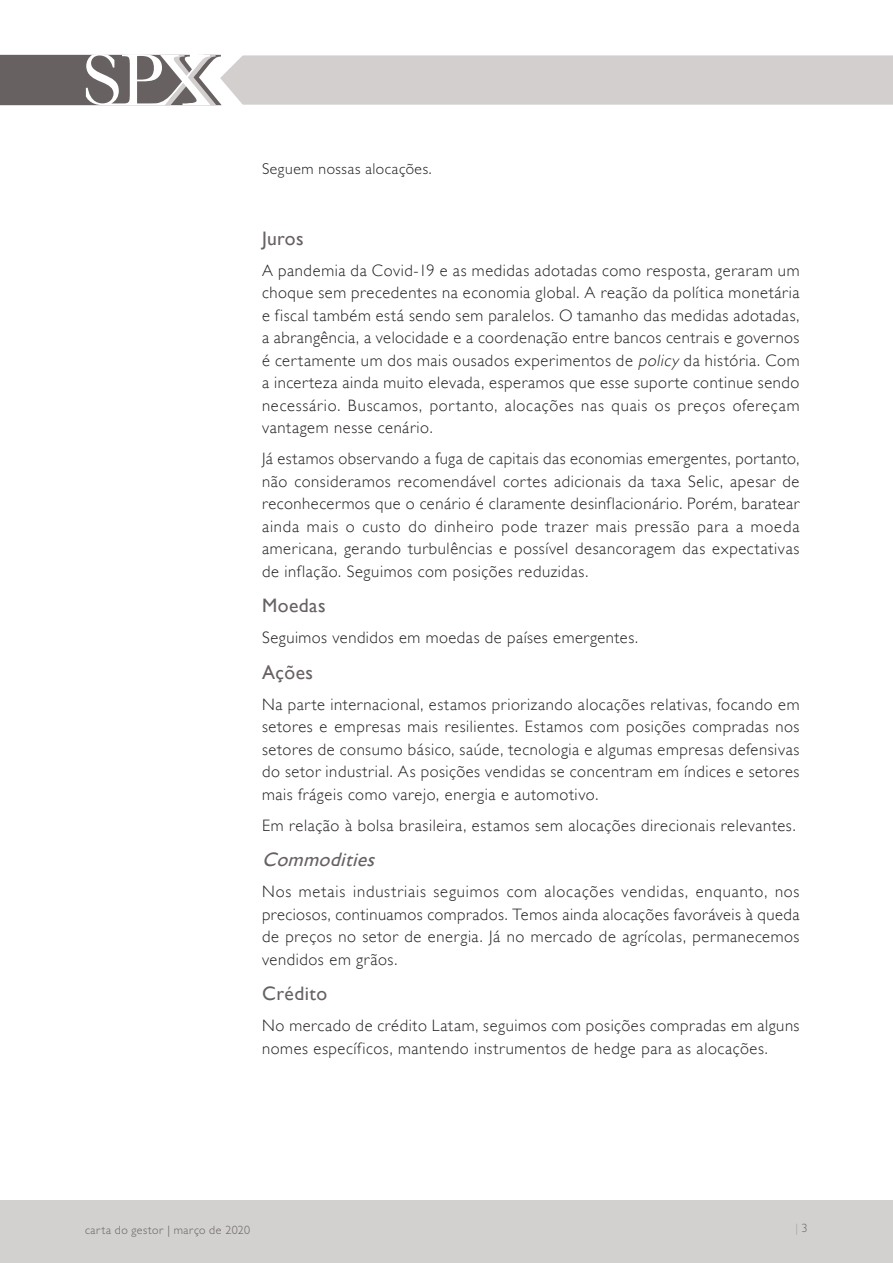
<style>
.page{position:relative;width:893px;height:1263px;background:#fff}
.page>*{position:absolute;margin:0;border:0;box-sizing:border-box;transform-origin:0 0}
.texto{font:19.5px "Gill Sans";letter-spacing:.025em;color:#676162}
.texto-2{font:italic 19.5px "Gill Sans";color:#676162}
.texto-3{font:300 16.5px/22.5px "Gill Sans";letter-spacing:.035em;color:#231f20;text-align:justify}
.texto-4{font:300 15.75px "Gill Sans MT Pro";letter-spacing:.035em;color:#231f20}
.t1{font:300 12px "Gill Sans MT Pro";letter-spacing:.045em;color:#676162}
.t2{font:300 12px "Gill Sans MT Pro";color:#a59fa0}
.s1{font-style:italic}
.s2{color:#676162}
</style>
<div class="page">
<div style="left:0;top:1200px;width:893px;height:63px;background:#d3d0d0"></div>
<svg style="left:0;top:54px;width:893px;height:51px;background:#c3c0bf"></svg>
<p class="texto-4" style="left:262px;top:159px;width:171px">Seguem nossas alocações.</p>
<p class="texto" style="left:262px;top:227px;width:43px">Juros</p>
<p class="texto-3" style="left:262px;top:259px;width:539px">A pandemia da Covid-19 e as medidas adotadas como resposta, geraram um choque sem precedentes na economia global. A reação da política monetária e fiscal também está sendo sem paralelos. O tamanho das medidas adotadas, a abrangência, a velocidade e a coordenação entre bancos centrais e governos é certamente um dos mais ousados experimentos de <span class="s1">policy</span> da história. Com a incerteza ainda muito elevada, esperamos que esse suporte continue sendo necessário. Buscamos, portanto, alocações nas quais os preços ofereçam vantagem nesse cenário.</p>
<p class="texto-3" style="left:262px;top:447px;width:539px">Já estamos observando a fuga de capitais das economias emergentes, portanto, não consideramos recomendável cortes adicionais da taxa Selic, apesar de reconhecermos que o cenário é claramente desinflacionário. Porém, baratear ainda mais o custo do dinheiro pode trazer mais pressão para a moeda americana, gerando turbulências e possível desancoragem das expectativas de inflação. Seguimos com posições reduzidas.</p>
<p class="texto" style="left:262px;top:594px;width:65px">Moedas</p>
<p class="texto-3" style="left:262px;top:626px;width:377px">Seguimos vendidos em moedas de países emergentes.</p>
<p class="texto" style="left:262px;top:661px;width:53px">Ações</p>
<p class="texto-3" style="left:262px;top:693px;width:539px">Na parte internacional, estamos priorizando alocações relativas, focando em setores e empresas mais resilientes. Estamos com posições compradas nos setores de consumo básico, saúde, tecnologia e algumas empresas defensivas do setor industrial. As posições vendidas se concentram em índices e setores mais frágeis como varejo, energia e automotivo.</p>
<p class="texto-3" style="left:262px;top:814px;width:535px">Em relação à bolsa brasileira, estamos sem alocações direcionais relevantes.</p>
<p class="texto-2" style="left:262px;top:848px;width:120px">Commodities</p>
<p class="texto-3" style="left:262px;top:880px;width:539px">Nos metais industriais seguimos com alocações vendidas, enquanto, nos preciosos, continuamos comprados. Temos ainda alocações favoráveis à queda de preços no setor de energia. Já no mercado de agrícolas, permanecemos vendidos em grãos.</p>
<p class="texto" style="left:262px;top:982px;width:67px">Crédito</p>
<p class="texto-3" style="left:262px;top:1014px;width:539px">No mercado de crédito Latam, seguimos com posições compradas em alguns nomes específicos, mantendo instrumentos de hedge para as alocações.</p>
<p class="t1" style="left:85px;top:1222px;width:167px">carta do gestor | março de 2020</p>
<p class="t2" style="left:796px;top:1221px;width:14px">| <span class="s2">3</span></p>
</div>
